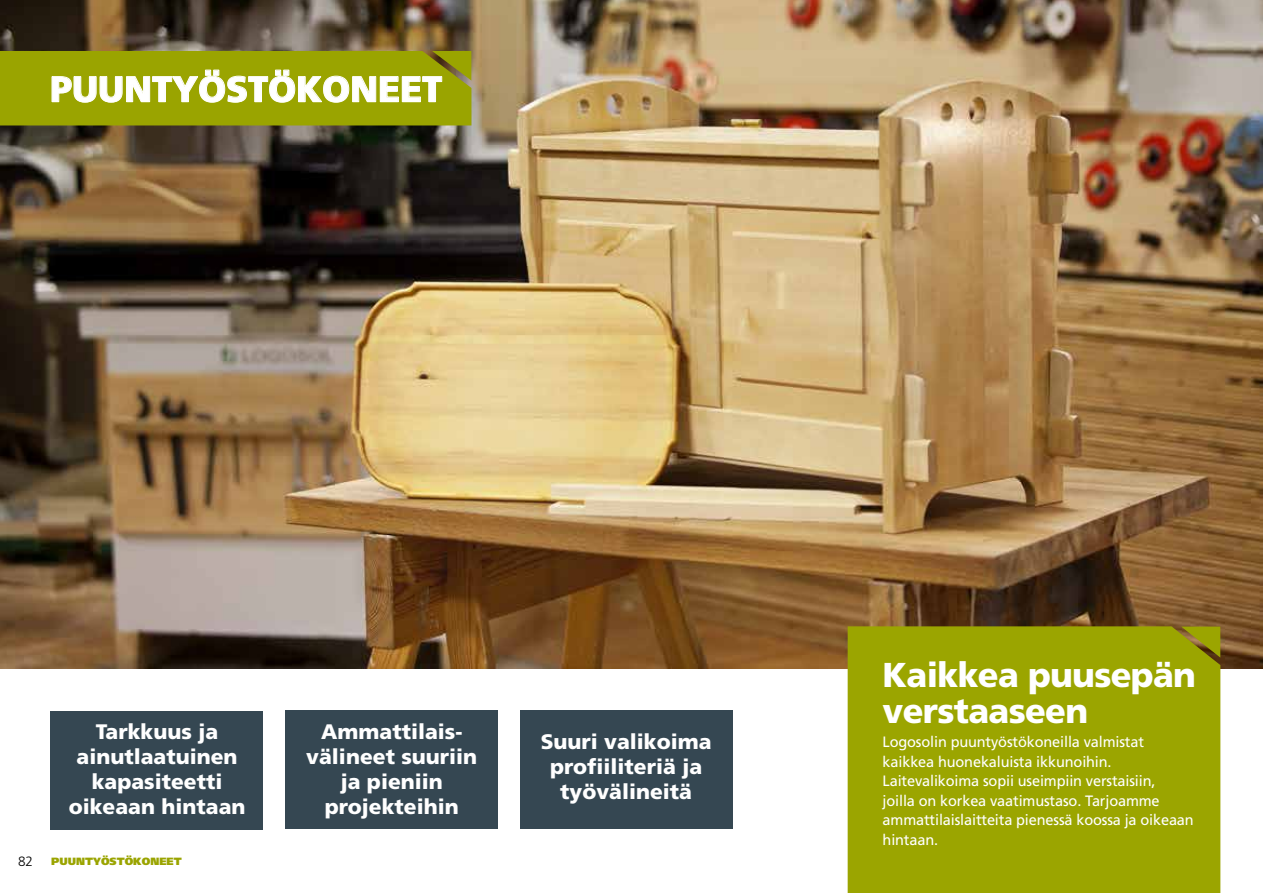
<style>
.page{position:relative;width:1263px;height:893px;background:#fff}
.page>*{position:absolute;margin:0;border:0;box-sizing:border-box;transform-origin:0 0}
.t1{font:900 36px "Frutiger LT Std";color:#fff}
.t2{font:900 34.5px/36px "Frutiger LT Std";letter-spacing:-.02em;color:#fff}
.t3{font:900 21px/25.2px "Frutiger LT Std";color:#fff;text-align:center}
.t4{font:15px/19.5px "Frutiger LT Std";letter-spacing:-.01em;color:#fff}
.t5{font:300 13.5px "Frutiger LT Std";color:#000}
.t6{font:900 10.5px "Frutiger LT Std";color:#9aa400}
</style>
<div class="page">
<img style="left:0;top:0;width:1263px;height:668px">
<div style="left:520px;top:711px;width:212px;height:118px;background:#354752"></div>
<div style="left:285px;top:711px;width:213px;height:118px;background:#354752"></div>
<div style="left:51px;top:711px;width:212px;height:118px;background:#354752"></div>
<svg style="left:0;top:51px;width:471px;height:74px;background:#9fa80f"></svg>
<div style="left:848px;top:626px;width:372px;height:267px;background:#9ba500"></div>
<svg style="left:1181px;top:627px;width:39px;height:31px"></svg>
<hr style="left:1262px;top:294px;width:1px;height:291px;background:#e0eef9">
<hr style="left:1262px;top:595px;width:1px;height:298px;background:#aab500">
<h1 class="t1" style="left:50px;top:67px;width:394px">PUUNTYÖSTÖKONEET</h1>
<h3 class="t3" style="left:69px;top:719px;width:178px">Tarkkuus ja ainutlaatuinen kapasiteetti oikeaan hintaan</h3>
<p class="t5" style="left:18px;top:854px;width:17px">82</p>
<p class="t6" style="left:51px;top:855px;width:132px">PUUNTYÖSTÖKONEET</p>
<h3 class="t3" style="left:306px;top:719px;width:172px">Ammattilais&shy;välineet suuriin ja pieniin projekteihin</h3>
<h3 class="t3" style="left:541px;top:728px;width:173px">Suuri valikoima profiiliteriä ja työvälineitä</h3>
<h2 class="t2" style="left:882px;top:657px;width:315px">Kaikkea puusepän verstaaseen</h2>
<p class="t4" style="left:882px;top:732px;width:313px">Logosolin puuntyöstökoneilla valmistat kaikkea huonekaluista ikkunoihin.<br>Laitevalikoima sopii useimpiin verstaisiin,<br>joilla on korkea vaatimustaso. Tarjoamme ammattilaislaitteita pienessä koossa ja oikeaan hintaan.</p>
</div>
